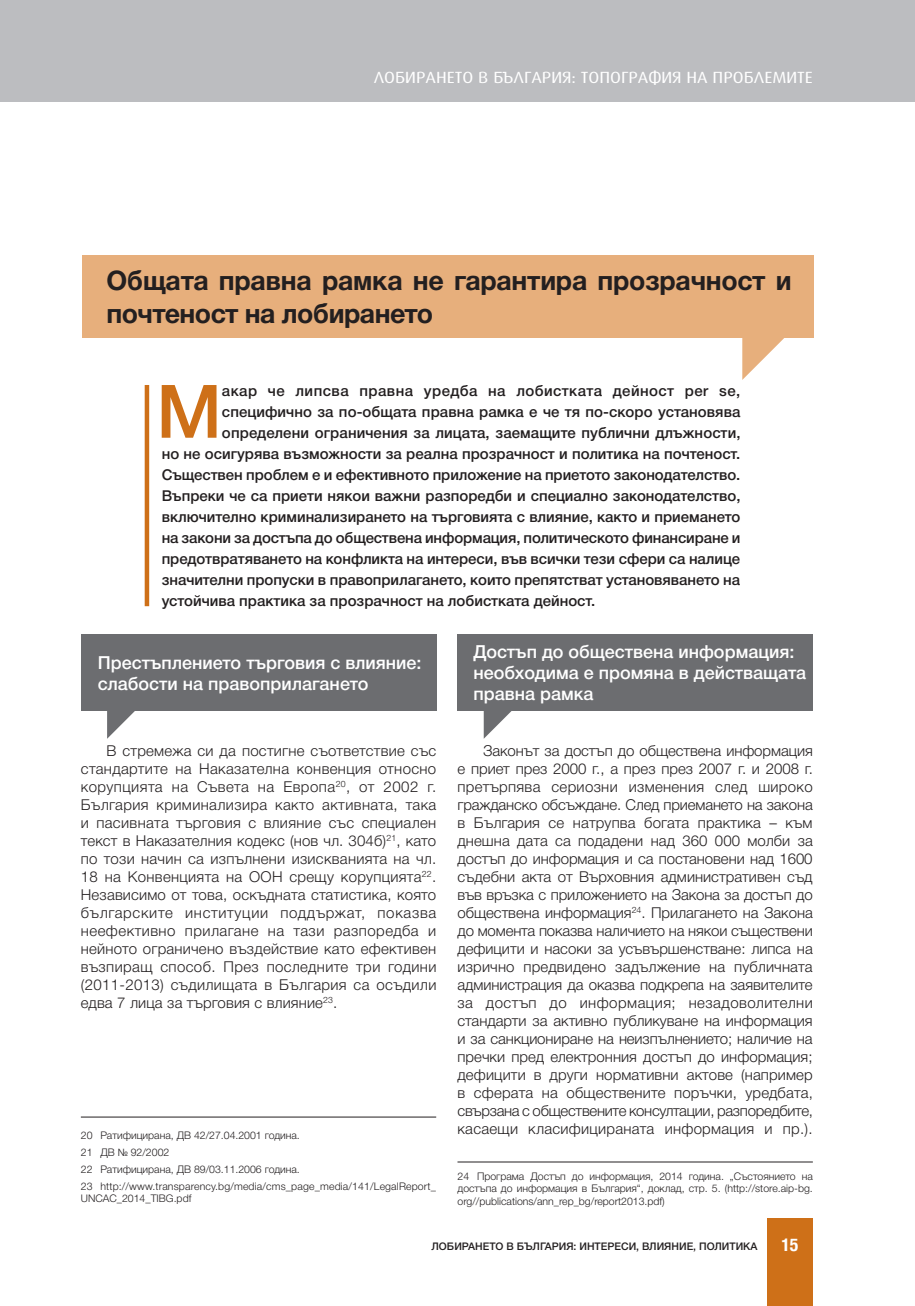
<style>
.page{position:relative;width:915px;height:1306px;background:#fff}
.page>*{position:absolute;margin:0;border:0;box-sizing:border-box;transform-origin:0 0}
.t1{font:500 73.95px "Helvetica Neue Cyr";color:#ce7018}
.t2{font:700 27px/32.4px "Helvetica Neue Cyr";letter-spacing:-.01em;color:#231f20}
.t3{font:500 18px/21px "Helvetica Neue Cyr";color:#fff}
.t4{font:16.2px "Hermes Pro";color:#fff;scale:1.11 1}
.t5{font:300 15px/18px "Helvetica Neue Cyr";letter-spacing:.02em;color:#231f20;text-align:justify}
.t6{font:500 15px "Helvetica Neue Cyr";color:#231f20}
.t7{font:500 15px "Helvetica Neue Cyr";letter-spacing:.03em;color:#231f20}
.t8{font:300 10.5px/16.8px "Helvetica Neue Cyr";color:#231f20}
.t9{font:500 10.5px "Helvetica Neue Cyr";color:#231f20}
.s1{font-family:"Helv Cyr Condensed";font-weight:700;font-size:19.5px;color:#fff}
</style>
<div class="page">
<div style="left:766px;top:1218px;width:45px;height:87px;background:#ce7018"></div>
<div style="left:82px;top:255px;width:730px;height:82px;background:#e7af7c"></div>
<svg style="left:742px;top:337px;width:45px;height:43px"></svg>
<div style="left:81px;top:634px;width:355px;height:77px;background:#6c6d70"></div>
<div style="left:457px;top:634px;width:355px;height:77px;background:#6c6d70"></div>
<svg style="left:107px;top:711px;width:28px;height:27px"></svg>
<svg style="left:483px;top:711px;width:29px;height:27px"></svg>
<hr style="left:457px;top:1161px;width:355px;height:1px;background:#231f20">
<hr style="left:81px;top:1116px;width:355px;height:1px;background:#231f20">
<div style="left:0;top:0;width:913px;height:102px;background:#bcbdc0"></div>
<hr style="left:145px;top:385px;width:4px;height:221px;background:#ce7018">
<p class="t4" style="left:373px;top:67px;width:397px">ЛОБИРАНЕТО В БЪЛГАРИЯ: ТОПОГРАФИЯ НА ПРОБЛЕМИТЕ</p>
<h2 class="t2" style="left:106px;top:265px;width:686px">Общата правна рамка не гарантира прозрачност и почтеност на лобирането</h2>
<h1 class="t1" style="left:156px;top:371px;width:67px">М</h1>
<p class="t7" style="left:222px;top:382px;width:519px">акар че липсва правна уредба на лобистката дейност per se,</p>
<p class="t6" style="left:222px;top:403px;width:520px">специфично за по-общата правна рамка е че тя по-скоро установява</p>
<p class="t6" style="left:222px;top:424px;width:520px">определени ограничения за лицата, заемащите публични длъжности,</p>
<p class="t6" style="left:162px;top:445px;width:580px">но не осигурява възможности за реална прозрачност и политика на почтеност.</p>
<p class="t6" style="left:162px;top:466px;width:580px">Съществен проблем е и ефективното приложение на приетото законодателство.</p>
<p class="t6" style="left:162px;top:487px;width:580px">Въпреки че са приети някои важни разпоредби и специално законодателство,</p>
<p class="t6" style="left:162px;top:508px;width:580px">включително криминализирането на търговията с влияние, както и приемането</p>
<p class="t6" style="left:162px;top:529px;width:580px">на закони за достъпа до обществена информация, политическото финансиране и</p>
<p class="t6" style="left:162px;top:550px;width:579px">предотвратяването на конфликта на интереси, във всички тези сфери са налице</p>
<p class="t6" style="left:162px;top:571px;width:579px">значителни пропуски в правоприлагането, които препятстват установяването на</p>
<p class="t6" style="left:162px;top:592px;width:435px">устойчива практика за прозрачност на лобистката дейност.</p>
<p class="t3" style="left:98px;top:652px;width:325px">Престъплението търговия с влияние: слабости на правоприлагането</p>
<p class="t3" style="left:473px;top:641px;width:334px">Достъп до обществена информация: необходима е промяна в действащата правна рамка</p>
<p class="t5" style="left:81px;top:741px;width:357px;text-indent:26px">В стремежа си да постигне съответствие със стандартите на Наказателна конвенция относно корупцията на Съвета на Европа<sup>20</sup>, от 2002 г.<br>България криминализира както активната, така и пасивната търговия с влияние със специален текст в Наказателния кодекс (нов чл. 304б)<sup>21</sup>, като по този начин са изпълнени изискванията на чл.<br>18 на Конвенцията на ООН срещу корупцията<sup>22</sup>.<br>Независимо от това, оскъдната статистика, която българските институции поддържат, показва неефективно прилагане на тази разпоредба и нейното ограничено въздействие като ефективен възпиращ способ. През последните три години (2011-2013) съдилищата в България са осъдили едва 7 лица за търговия с влияние<sup>23</sup>.</p>
<p class="t5" style="left:457px;top:741px;width:357px;text-indent:26px">Законът за достъп до обществена информация е приет през 2000 г., а през през 2007 г. и 2008 г. претърпява сериозни изменения след широко гражданско обсъждане. След приемането на закона в България се натрупва богата практика – към днешна дата са подадени над 360 000 молби за достъп до информация и са постановени над 1600 съдебни акта от Върховния административен съд във връзка с приложението на Закона за достъп до обществена информация<sup>24</sup>. Прилагането на Закона до момента показва наличието на някои съществени дефицити и насоки за усъвършенстване: липса на изрично предвидено задължение на публичната администрация да оказва подкрепа на заявителите за достъп до информация; незадоволителни стандарти за активно публикуване на информация и за санкциониране на неизпълнението; наличие на пречки пред електронния достъп до информация; дефицити в други нормативни актове (например в сферата на обществените поръчки, уредбата, свързана с обществените консултации, разпоредбите, касаещи класифицираната информация и пр.).</p>
<p class="t8" style="left:81px;top:1127px;width:356px">20 Ратифицирана, ДВ 42/27.04.2001 година.<br>21 ДВ № 92/2002<br>22 Ратифицирана, ДВ 89/03.11.2006 година.<br>23 http://www.transparency.bg/media/cms_page_media/141/LegalReport_</p>
<p class="t8" style="left:81px;top:1190px;width:112px">UNCAC_2014_TIBG.pdf</p>
<p class="t8" style="left:457px;top:1169px;width:357px;line-height:12.6px;text-align:justify">24 Програма Достъп до информация, 2014 година. „Състоянието на достъпа до информация в България“, доклад, стр. 5. (http://store.aip-bg. org//publications/ann_rep_bg/report2013.pdf)</p>
<p class="t9" style="left:431px;top:1240px;width:368px">ЛОБИРАНЕТО В БЪЛГАРИЯ: ИНТЕРЕСИ, ВЛИЯНИЕ, ПОЛИТИКА <span class="s1">15</span></p>
</div>
